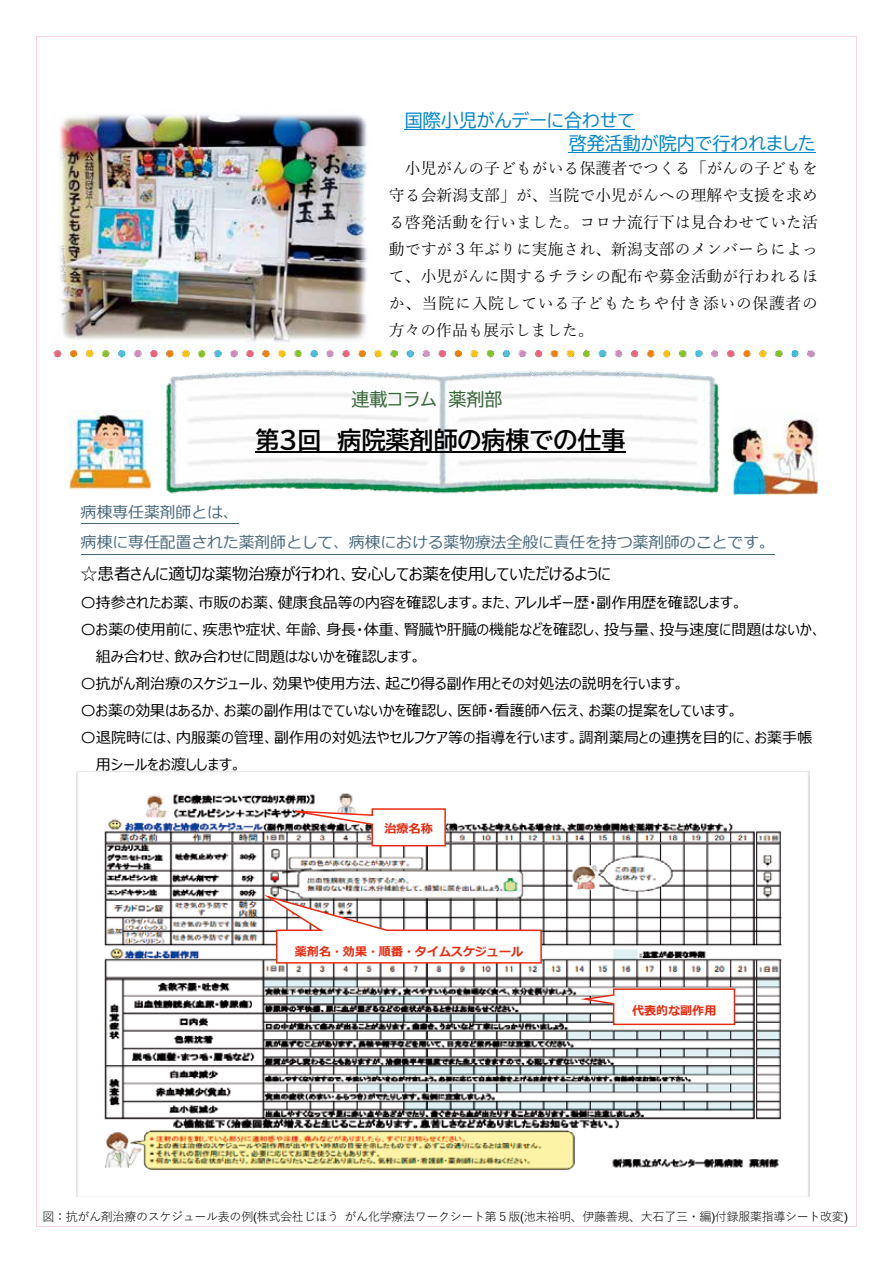
<style>
.page{position:relative;width:893px;height:1263px;background:#fff}
.page>*{position:absolute;margin:0;border:0;box-sizing:border-box;transform-origin:0 0}
.t1{font:24px "BIZ UDP Gothic Bold";color:#000}
.t2{font:18px/23.4px "BIZ UDP Gothic";color:#0085c6}
.t3{font:18px "BIZ UDP Gothic";color:#356736}
.t4{font:16.5px "Meiryo UI";color:#000}
.t5{font:15.9px/27px "Yu Mincho";letter-spacing:.035em;color:#000;text-align:justify}
.t6{font:15.9px/30.6px "Meiryo";color:#47677b}
.t7{font:15px "Meiryo UI";letter-spacing:.005em;color:#000}
.t8{font:12px "Yu Gothic";letter-spacing:-.03em;color:#000}
.t9{font:700 12px "Meiryo";color:#e72c12}
.s1{font-family:"Yu Mincho"}
.s2{font-family:"Arial"}
</style>
<div class="page">
<img style="left:76px;top:771px;width:734px;height:425px">
<img style="left:166px;top:370px;width:553px;height:124px">
<img style="left:53px;top:350px;width:762px;height:8px">
<hr style="left:405px;top:129px;width:230px;height:1px;background:#0085c6">
<hr style="left:569px;top:152px;width:247px;height:1px;background:#0085c6">
<hr style="left:81px;top:523px;width:157px;height:1px;background:#47677b">
<hr style="left:81px;top:554px;width:693px;height:1px;background:#47677b">
<hr style="left:255px;top:451px;width:371px;height:2px;background:#000">
<svg style="left:270px;top:807px;width:177px;height:40px"></svg>
<img style="left:373px;top:815px;width:71px;height:24px">
<svg style="left:259px;top:893px;width:284px;height:71px"></svg>
<img style="left:278px;top:936px;width:262px;height:20px">
<svg style="left:576px;top:988px;width:160px;height:38px"></svg>
<img style="left:614px;top:995px;width:120px;height:23px">
<hr style="left:37px;top:36px;width:819px;height:1px;background:#f9d3e3">
<hr style="left:36px;top:37px;width:1px;height:1189px;background:#f9d3e3">
<hr style="left:856px;top:37px;width:1px;height:1189px;background:#f9d3e3">
<hr style="left:37px;top:1226px;width:819px;height:1px;background:#f9d3e3">
<img style="left:70px;top:410px;width:81px;height:80px">
<img style="left:732px;top:410px;width:86px;height:84px">
<img style="left:60px;top:114px;width:307px;height:228px">
<p class="t2" style="left:569px;top:108px;width:248px;text-indent:-164px">国際小児がんデーに合わせて<br>啓発活動が院内で行われました</p>
<p class="t5" style="left:389px;top:153px;width:431px;text-indent:16px">小児がんの子どもがいる保護者でつくる「がんの子どもを守る会新潟支部」が、当院で小児がんへの理解や支援を求める啓発活動を行いました。コロナ流行下は見合わせていた活動ですが３年ぶりに実施され、新潟支部のメンバーらによって、小児がんに関するチラシの配布や募金活動が行われるほか、当院に入院している子どもたちや付き添いの保護者の方々の作品も展示しました。</p>
<p class="t3" style="left:352px;top:390px;width:153px">連載コラム 薬剤部</p>
<h1 class="t1" style="left:255px;top:427px;width:372px">第3回 病院薬剤師の病棟での仕事</h1>
<p class="t6" style="left:81px;top:498px;width:695px">病棟専任薬剤師とは、<br>病棟に専任配置された薬剤師として、病棟における薬物療法全般に責任を持つ薬剤師のことです。</p>
<p class="t4" style="left:81px;top:562px;width:531px"><span class="s1">☆</span>患者さんに適切な薬物治療が行われ、安心してお薬を使用していただけるように</p>
<p class="t7" style="left:81px;top:592px;width:663px">〇持参されたお薬、市販のお薬、健康食品等の内容を確認します。また、アレルギー歴・副作用歴を確認します。</p>
<p class="t7" style="left:81px;top:619px;width:742px">〇お薬の使用前に、疾患や症状、年齢、身長・体重、腎臓や肝臓の機能などを確認し、投与量、投与速度に問題はないか、</p>
<p class="t7" style="left:96px;top:646px;width:327px">組み合わせ、飲み合わせに問題はないかを確認します。</p>
<p class="t7" style="left:81px;top:673px;width:605px">〇抗がん剤治療のスケジュール、効果や使用方法、起こり得る副作用とその対処法の説明を行います。</p>
<p class="t7" style="left:81px;top:700px;width:659px">〇お薬の効果はあるか、お薬の副作用はでていないかを確認し、医師・看護師へ伝え、お薬の提案をしています。</p>
<p class="t7" style="left:81px;top:727px;width:733px">〇退院時には、内服薬の管理、副作用の対処法やセルフケア等の指導を行います。調剤薬局との連携を目的に、お薬手帳</p>
<p class="t7" style="left:96px;top:754px;width:147px">用シールをお渡しします。</p>
<p class="t9" style="left:385px;top:820px;width:50px">治療名称</p>
<p class="t9" style="left:295px;top:943px;width:230px">薬剤名・効果・順番・タイムスケジュール</p>
<p class="t9" style="left:632px;top:1002px;width:86px">代表的な副作用</p>
<p class="t8" style="left:42px;top:1205px;width:807px">図：抗がん剤治療のスケジュール表の例<span class="s2">(</span>株式会社じほうがん化学療法ワークシート第５版<span class="s2">(</span>池末裕明、伊藤善規、大石了三・編<span class="s2">)</span>付録服薬指導シート改変<span class="s2">)</span></p>
</div>
